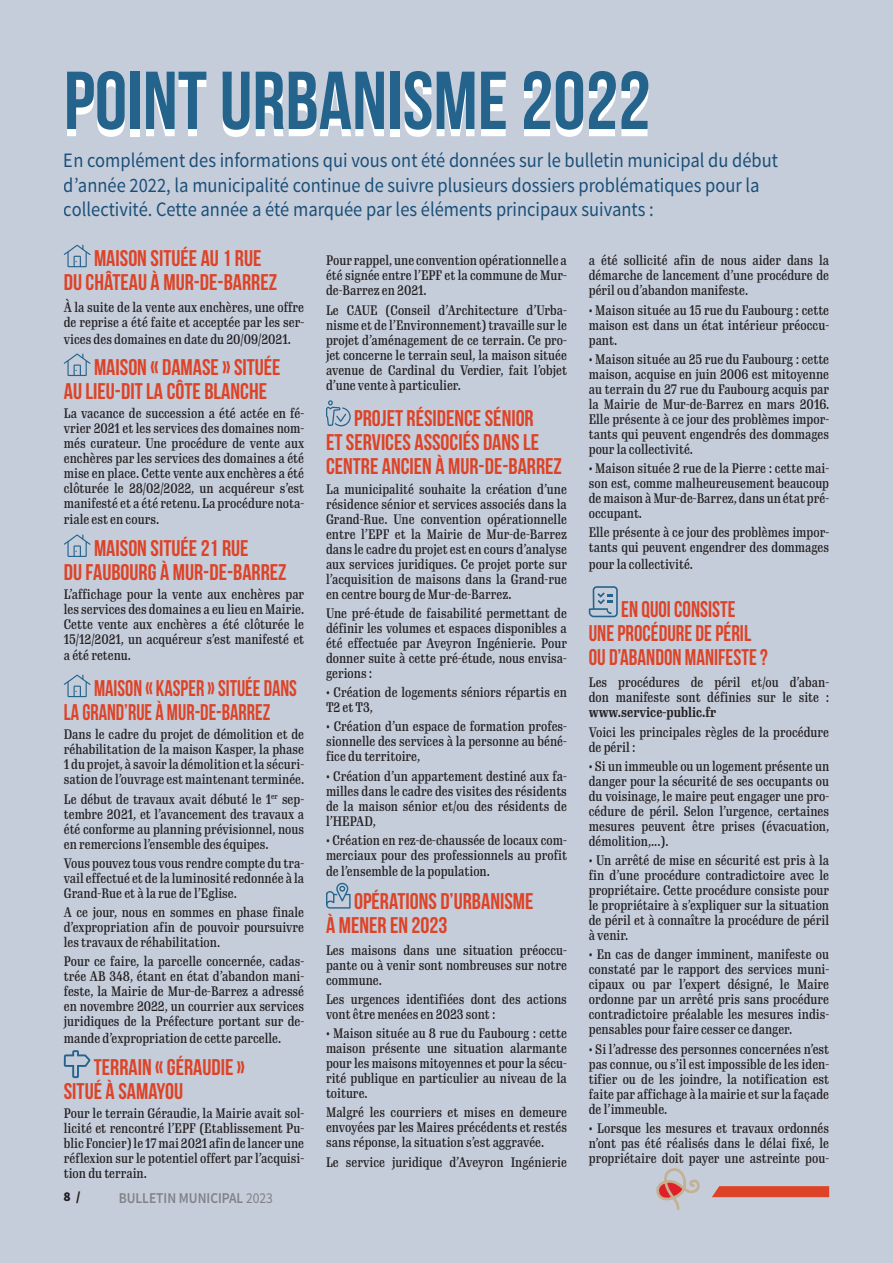
<style>
.page{position:relative;width:893px;height:1263px;background:#fff}
.page>*{position:absolute;margin:0;border:0;box-sizing:border-box;transform-origin:0 0}
.Titres_surdimensionn{font:82.05px "Bebas Neue";color:#23638c}
.Corps_de_texte___Man{font:22.65px/24px "Bebas Neue";color:#dd4327}
.Corps_de_texte___Man-2{font:22.65px/24px "Bebas Neue";color:#dd4327;scale:.94 1}
.Corps_de_texte___Man-3{font:22.65px/24px "Bebas Neue";color:#dd4327;scale:.91 1}
.t1{font:20.4px/24.6px "Source Sans Pro";color:#23638c;scale:.9 1}
.t2{font:600 15px "Source Sans Pro";color:#808285;scale:.9 1}
.Corps_de_texte___Man-4{font:500 13.5px/15px "Gimlet Text Compressed";color:#231f20;text-align:justify;scale:.9 1}
.t3{font:900 13.5px "Source Sans Pro";color:#231f20}
.s1{font-weight:700}
.s2{font-weight:400}
</style>
<div class="page">
<div style="left:0;top:0;width:892px;height:1263px;background:#c5cddb"></div>
<svg style="left:712px;top:1186px;width:117px;height:11px"></svg>
<svg style="left:656px;top:1168px;width:44px;height:43px"></svg>
<svg style="left:64px;top:245px;width:27px;height:22px"></svg>
<svg style="left:64px;top:354px;width:27px;height:22px"></svg>
<svg style="left:64px;top:534px;width:27px;height:23px"></svg>
<svg style="left:64px;top:675px;width:27px;height:22px"></svg>
<svg style="left:64px;top:1050px;width:26px;height:28px"></svg>
<svg style="left:326px;top:400px;width:25px;height:26px"></svg>
<svg style="left:326px;top:883px;width:24px;height:26px"></svg>
<svg style="left:588px;top:586px;width:29px;height:31px"></svg>
<p class="Titres_surdimensionn" style="left:64px;top:56px;width:588px">POINT URBANISME 2022</p>
<p class="t1" style="left:64px;top:149px;width:795px">En complément des informations qui vous ont été données sur le bulletin municipal du début d’année 2022, la municipalité continue de suivre plusieurs dossiers problématiques pour la collectivité. Cette année a été marquée par les éléments principaux suivants :</p>
<p class="Corps_de_texte___Man" style="left:64px;top:246px;width:215px;text-indent:30px">MAISON SITUÉE AU 1 RUE<br>DU CHÂTEAU À MUR-DE-BARREZ</p>
<p class="Corps_de_texte___Man-4" style="left:64px;top:299px;width:268px;line-height:15.6px">À la suite de la vente aux enchères, une offre de reprise a été faite et acceptée par les ser&shy;vices des domaines en date du 20/09/2021.</p>
<p class="Corps_de_texte___Man" style="left:64px;top:355px;width:218px;text-indent:30px">MAISON « DAMASE » SITUÉE<br>AU LIEU-DIT LA CÔTE BLANCHE</p>
<p class="Corps_de_texte___Man-4" style="left:64px;top:405px;width:269px">La vacance de succession a été actée en fé&shy;vrier 2021 et les services des domaines nom&shy;més curateur. Une procédure de vente aux enchères par les services des domaines a été mise en place. Cette vente aux enchères a été clôturée le 28/02/2022, un acquéreur s’est manifesté et a été retenu. La procédure nota&shy;riale est en cours.</p>
<p class="Corps_de_texte___Man" style="left:64px;top:536px;width:224px;text-align:center">MAISON SITUÉE 21 RUE<br>DU FAUBOURG À MUR-DE-BARREZ</p>
<p class="Corps_de_texte___Man-4" style="left:64px;top:586px;width:269px">L’affichage pour la vente aux enchères par les services des domaines a eu lieu en Mairie.<br>Cette vente aux enchères a été clôturée le 15/12/2021, un acquéreur s’est manifesté et a été retenu.</p>
<p class="Corps_de_texte___Man-3" style="left:64px;top:676px;width:258px;text-indent:30px">MAISON « KASPER » SITUÉE DANS<br>LA GRAND’RUE À MUR-DE-BARREZ</p>
<p class="Corps_de_texte___Man-4" style="left:64px;top:726px;width:269px">Dans le cadre du projet de démolition et de réhabilitation de la maison Kasper, la phase 1 du projet, à savoir la démolition et la sécuri&shy;sation de l’ouvrage est maintenant terminée.</p>
<p class="Corps_de_texte___Man-4" style="left:64px;top:791px;width:268px">Le début de travaux avait débuté le 1<sup>er</sup> sep&shy;tembre 2021, et l’avancement des travaux a été conforme au planning prévisionnel, nous en remercions l’ensemble des équipes.</p>
<p class="Corps_de_texte___Man-4" style="left:64px;top:855px;width:268px">Vous pouvez tous vous rendre compte du tra&shy;vail effectué et de la luminosité redonnée à la Grand-Rue et à la rue de l’Eglise.</p>
<p class="Corps_de_texte___Man-4" style="left:64px;top:904px;width:268px">A ce jour, nous en sommes en phase finale d’expropriation afin de pouvoir poursuivre les travaux de réhabilitation.</p>
<p class="Corps_de_texte___Man-4" style="left:64px;top:953px;width:268px">Pour ce faire, la parcelle concernée, cadas&shy;trée AB 348, étant en état d’abandon mani&shy;feste, la Mairie de Mur-de-Barrez a adressé en novembre 2022, un courrier aux services juridiques de la Préfecture portant sur de&shy;mande d’expropriation de cette parcelle.</p>
<p class="Corps_de_texte___Man" style="left:64px;top:1055px;width:183px;text-indent:30px">TERRAIN « GÉRAUDIE »<br>SITUÉ À SAMAYOU</p>
<p class="Corps_de_texte___Man-4" style="left:64px;top:1105px;width:268px">Pour le terrain Géraudie, la Mairie avait sol&shy;licité et rencontré l’EPF (Etablissement Pu&shy;blic Foncier) le 17 mai 2021 afin de lancer une réflexion sur le potentiel offert par l’acquisi&shy;tion du terrain.</p>
<p class="Corps_de_texte___Man-4" style="left:326px;top:252px;width:269px">Pour rappel, une convention opérationnelle a été signée entre l’EPF et la commune de Mur&shy;de-Barrez en 2021.</p>
<p class="Corps_de_texte___Man-4" style="left:326px;top:302px;width:269px">Le CAUE (Conseil d’Architecture d’Urba&shy;nisme et de l’Environnement) travaille sur le projet d’aménagement de ce terrain. Ce pro&shy;jet concerne le terrain seul, la maison située avenue de Cardinal du Verdier, fait l’objet d’une vente à particulier.</p>
<p class="Corps_de_texte___Man" style="left:326px;top:406px;width:237px;text-indent:28px">PROJET RÉSIDENCE SÉNIOR<br>ET SERVICES ASSOCIÉS DANS LE<br>CENTRE ANCIEN À MUR-DE-BARREZ</p>
<p class="Corps_de_texte___Man-4" style="left:326px;top:481px;width:269px">La municipalité souhaite la création d’une résidence sénior et services associés dans la Grand-Rue. Une convention opérationnelle entre l’EPF et la Mairie de Mur-de-Barrez dans le cadre du projet est en cours d’analyse aux services juridiques. Ce projet porte sur l’acquisition de maisons dans la Grand-rue en centre bourg de Mur-de-Barrez.</p>
<p class="Corps_de_texte___Man-4" style="left:326px;top:605px;width:269px">Une pré-étude de faisabilité permettant de définir les volumes et espaces disponibles a été effectuée par Aveyron Ingénierie. Pour donner suite à cette pré-étude, nous envisa&shy;gerions :</p>
<p class="Corps_de_texte___Man-4" style="left:326px;top:684px;width:269px">• Création de logements séniors répartis en<br>T2 et T3,</p>
<p class="Corps_de_texte___Man-4" style="left:326px;top:718px;width:269px">• Création d’un espace de formation profes&shy;sionnelle des services à la personne au béné&shy;fice du territoire,</p>
<p class="Corps_de_texte___Man-4" style="left:326px;top:768px;width:269px">• Création d’un appartement destiné aux fa&shy;milles dans le cadre des visites des résidents de la maison sénior et/ou des résidents de l’HEPAD,</p>
<p class="Corps_de_texte___Man-4" style="left:326px;top:832px;width:269px;line-height:15.6px">• Création en rez-de-chaussée de locaux com&shy;merciaux pour des professionnels au profit de l’ensemble de la population.</p>
<p class="Corps_de_texte___Man" style="left:326px;top:888px;width:209px;text-indent:28px">OPÉRATIONS D’URBANISME<br>À MENER EN 2023</p>
<p class="Corps_de_texte___Man-4" style="left:326px;top:942px;width:269px">Les maisons dans une situation préoccu&shy;pante ou à venir sont nombreuses sur notre commune.</p>
<p class="Corps_de_texte___Man-4" style="left:326px;top:991px;width:269px">Les urgences identifiées dont des actions vont être menées en 2023 sont :</p>
<p class="Corps_de_texte___Man-4" style="left:326px;top:1025px;width:269px">• Maison située au 8 rue du Faubourg : cette maison présente une situation alarmante pour les maisons mitoyennes et pour la sécu&shy;rité publique en particulier au niveau de la toiture.</p>
<p class="Corps_de_texte___Man-4" style="left:326px;top:1104px;width:269px">Malgré les courriers et mises en demeure envoyées par les Maires précédents et restés sans réponse, la situation s’est aggravée.</p>
<p class="Corps_de_texte___Man-4" style="left:326px;top:1154px;width:269px">Le service juridique d’Aveyron Ingénierie</p>
<p class="Corps_de_texte___Man-4" style="left:588px;top:252px;width:268px">a été sollicité afin de nous aider dans la démarche de lancement d’une procédure de péril ou d’abandon manifeste.</p>
<p class="Corps_de_texte___Man-4" style="left:588px;top:302px;width:268px">• Maison située au 15 rue du Faubourg : cette maison est dans un état intérieur préoccu&shy;pant.</p>
<p class="Corps_de_texte___Man-4" style="left:588px;top:351px;width:269px">• Maison située au 25 rue du Faubourg : cette maison, acquise en juin 2006 est mitoyenne au terrain du 27 rue du Faubourg acquis par la Mairie de Mur-de-Barrez en mars 2016.<br>Elle présente à ce jour des problèmes impor&shy;tants qui peuvent engendrés des dommages pour la collectivité.</p>
<p class="Corps_de_texte___Man-4" style="left:588px;top:460px;width:268px">• Maison située 2 rue de la Pierre : cette mai&shy;son est, comme malheureusement beaucoup de maison à Mur-de-Barrez, dans un état pré&shy;occupant.</p>
<p class="Corps_de_texte___Man-4" style="left:588px;top:524px;width:268px;line-height:15.6px">Elle présente à ce jour des problèmes impor&shy;tants qui peuvent engendrer des dommages pour la collectivité.</p>
<p class="Corps_de_texte___Man-2" style="left:588px;top:597px;width:192px;text-indent:32px">EN QUOI CONSISTE<br>UNE PROCÉDURE DE PÉRIL<br>OU D’ABANDON MANIFESTE ?</p>
<p class="Corps_de_texte___Man-4" style="left:588px;top:674px;width:268px">Les procédures de péril et/ou d’aban&shy;don manifeste sont définies sur le site : <span class="s1">www.service-public.fr</span></p>
<p class="Corps_de_texte___Man-4" style="left:588px;top:724px;width:268px">Voici les principales règles de la procédure de péril :</p>
<p class="Corps_de_texte___Man-4" style="left:588px;top:758px;width:269px">• Si un immeuble ou un logement présente un danger pour la sécurité de ses occupants ou du voisinage, le maire peut engager une pro&shy;cédure de péril. Selon l’urgence, certaines mesures peuvent être prises (évacuation, démolition,...).</p>
<p class="Corps_de_texte___Man-4" style="left:588px;top:852px;width:269px">• Un arrêté de mise en sécurité est pris à la fin d’une procédure contradictoire avec le propriétaire. Cette procédure consiste pour le propriétaire à s’expliquer sur la situation de péril et à connaître la procédure de péril à venir.</p>
<p class="Corps_de_texte___Man-4" style="left:588px;top:946px;width:268px">• En cas de danger imminent, manifeste ou constaté par le rapport des services muni&shy;cipaux ou par l’expert désigné, le Maire ordonne par un arrêté pris sans procédure contradictoire préalable les mesures indis&shy;pensables pour faire cesser ce danger.</p>
<p class="Corps_de_texte___Man-4" style="left:588px;top:1041px;width:268px">• Si l’adresse des personnes concernées n’est pas connue, ou s’il est impossible de les iden&shy;tifier ou de les joindre, la notification est faite par affichage à la mairie et sur la façade de l’immeuble.</p>
<p class="Corps_de_texte___Man-4" style="left:588px;top:1120px;width:268px">• Lorsque les mesures et travaux ordonnés n’ont pas été réalisés dans le délai fixé, le propriétaire doit payer une astreinte pou-</p>
<p class="t3" style="left:63px;top:1188px;width:19px">8 /</p>
<p class="t2" style="left:119px;top:1189px;width:173px">BULLETIN MUNICIPAL <span class="s2">2023</span></p>
</div>
